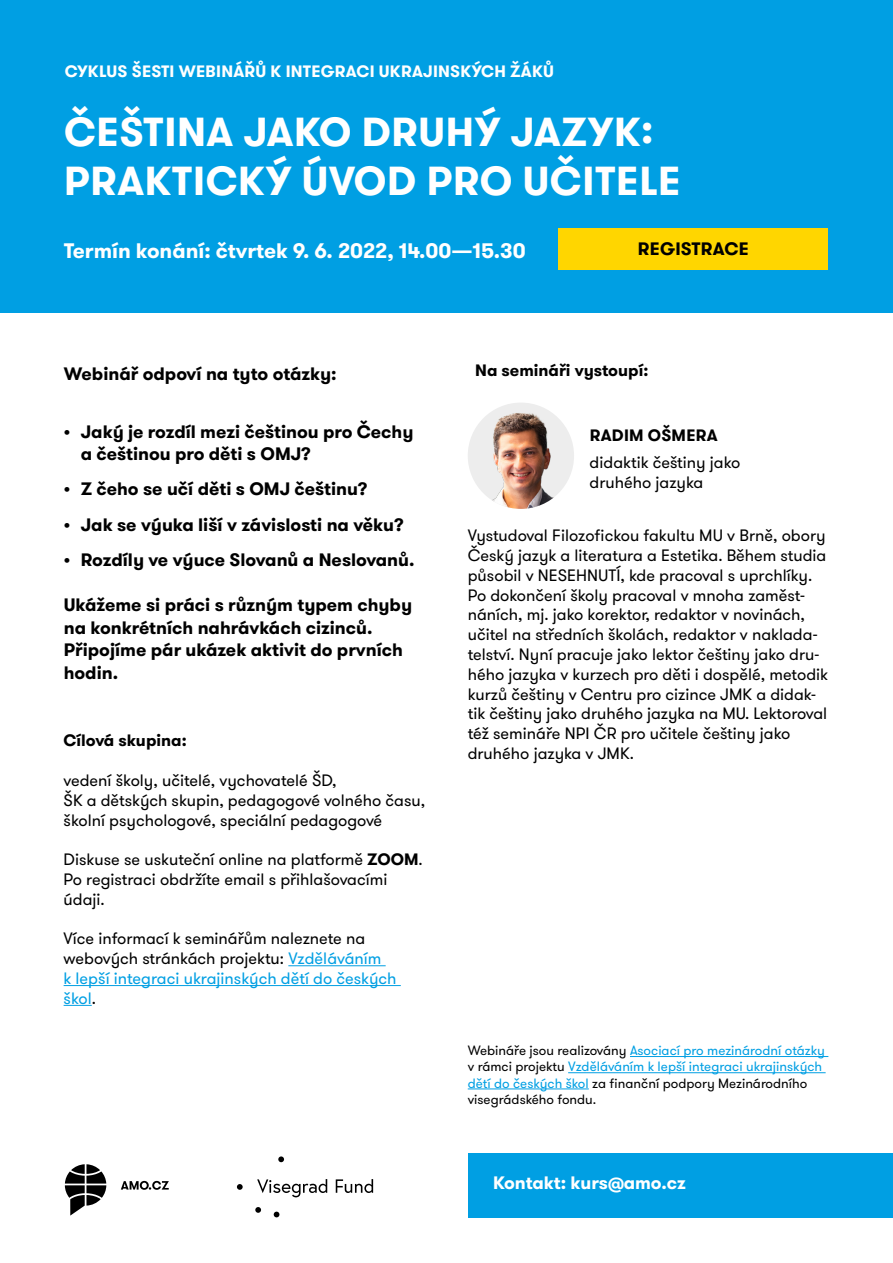
<style>
.page{position:relative;width:893px;height:1263px;background:#fff}
.page>*{position:absolute;margin:0;border:0;box-sizing:border-box;transform-origin:0 0}
.t1{font:700 40.5px/48.6px "GT Walsheim Pro";letter-spacing:.015em;color:#fff}
.t2{font:700 21px "GT Walsheim Pro";color:#fff}
.t3{font:700 18px/22.5px "GT Walsheim Pro";color:#000}
.t4{font:700 18px "GT Walsheim Pro";color:#fff}
.t5{font:16.5px/19.8px "GT Walsheim Pro";color:#000}
.t6{font:700 16.5px "GT Walsheim Pro";letter-spacing:.015em;color:#fff}
.t7{font:700 16.5px "GT Walsheim Pro";color:#000}
.t8{font:13.5px/16.2px "GT Walsheim Pro";color:#000}
.s1{font-weight:700}
.s2{color:#009fe3}
</style>
<div class="page">
<div style="left:468px;top:1152px;width:425px;height:65px;background:#009fe3"></div>
<svg style="left:65px;top:1164px;width:104px;height:51px"></svg>
<svg style="left:278px;top:1156px;width:6px;height:6px"></svg>
<svg style="left:237px;top:1184px;width:6px;height:6px"></svg>
<svg style="left:255px;top:1207px;width:6px;height:6px"></svg>
<svg style="left:274px;top:1211px;width:5px;height:6px"></svg>
<svg style="left:257px;top:1179px;width:116px;height:18px"></svg>
<div style="left:0;top:0;width:893px;height:313px;background:#009fe3"></div>
<div style="left:558px;top:229px;width:270px;height:41px;background:#ffd600"></div>
<hr style="left:630px;top:1056px;width:198px;height:1px;background:#009fe3">
<hr style="left:568px;top:1072px;width:258px;height:1px;background:#009fe3">
<hr style="left:468px;top:1088px;width:121px;height:1px;background:#009fe3">
<hr style="left:288px;top:965px;width:98px;height:1px;background:#009fe3">
<hr style="left:64px;top:985px;width:337px;height:1px;background:#009fe3">
<svg style="left:64px;top:1005px;width:28px;height:1px"></svg>
<img style="left:468px;top:403px;width:106px;height:106px;border-radius:53px">
<p class="t6" style="left:65px;top:60px;width:490px">CYKLUS ŠESTI WEBINÁŘŮ K INTEGRACI UKRAJINSKÝCH ŽÁKŮ</p>
<h1 class="t1" style="left:64px;top:108px;width:618px">ČEŠTINA JAKO DRUHÝ JAZYK:<br>PRAKTICKÝ ÚVOD PRO UČITELE</h1>
<p class="t2" style="left:64px;top:237px;width:463px">Termín konání: čtvrtek 9. 6. 2022, 14.00—15.30</p>
<p class="t3" style="left:638px;top:238px;width:112px">REGISTRACE</p>
<p class="t3" style="left:64px;top:362px;width:274px">Webinář odpoví na tyto otázky:</p>
<p class="t3" style="left:81px;top:420px;width:334px;text-indent:-17px">• Jaký je rozdíl mezi češtinou pro Čechy a češtinou pro děti s OMJ?</p>
<p class="t3" style="left:64px;top:478px;width:305px">• Z čeho se učí děti s OMJ češtinu?</p>
<p class="t3" style="left:64px;top:513px;width:342px">• Jak se výuka liší v závislosti na věku?</p>
<p class="t3" style="left:64px;top:549px;width:352px">• Rozdíly ve výuce Slovanů a Neslovanů.</p>
<p class="t3" style="left:64px;top:594px;width:350px">Ukážeme si práci s různým typem chyby na konkrétních nahrávkách cizinců.<br>Připojíme pár ukázek aktivit do prvních hodin.</p>
<p class="t7" style="left:64px;top:730px;width:125px">Cílová skupina:</p>
<p class="t5" style="left:64px;top:771px;width:363px">vedení školy, učitelé, vychovatelé ŠD,<br>ŠK a dětských skupin, pedagogové volného času, školní psychologové, speciální pedagogové</p>
<p class="t5" style="left:64px;top:850px;width:361px">Diskuse se uskuteční online na platformě <span class="s1">ZOOM</span>.<br>Po registraci obdržíte email s přihlašovacími údaji.</p>
<p class="t5" style="left:64px;top:929px;width:334px">Více informací k seminářům naleznete na webových stránkách projektu: <span class="s2">Vzděláváním<br>k lepší integraci ukrajinských dětí do českých škol</span>.</p>
<p class="t7" style="left:475px;top:360px;width:175px">Na semináři vystoupí:</p>
<p class="t7" style="left:590px;top:424px;width:129px">RADIM OŠMERA</p>
<p class="t5" style="left:590px;top:453px;width:152px">didaktik češtiny jako druhého jazyka</p>
<p class="t5" style="left:468px;top:526px;width:362px">Vystudoval Filozofickou fakultu MU v Brně, obory Český jazyk a literatura a Estetika. Během studia působil v NESEHNUTÍ, kde pracoval s uprchlíky.<br>Po dokončení školy pracoval v mnoha zaměst&shy;náních, mj. jako korektor, redaktor v novinách, učitel na středních školách, redaktor v naklada&shy;telství. Nyní pracuje jako lektor češtiny jako dru&shy;hého jazyka v kurzech pro děti i dospělé, metodik kurzů češtiny v Centru pro cizince JMK a didak&shy;tik češtiny jako druhého jazyka na MU. Lektoroval též semináře NPI ČR pro učitele češtiny jako druhého jazyka v JMK.</p>
<p class="t8" style="left:468px;top:1043px;width:359px">Webináře jsou realizovány <span class="s2">Asociací pro mezinárodní otázky </span>v rámci projektu <span class="s2">Vzděláváním k lepší integraci ukrajinských dětí do českých škol</span> za finanční podpory Mezinárodního visegrádského fondu.</p>
<p class="t4" style="left:493px;top:1171px;width:194px">Kontakt: kurs@amo.cz</p>
</div>
